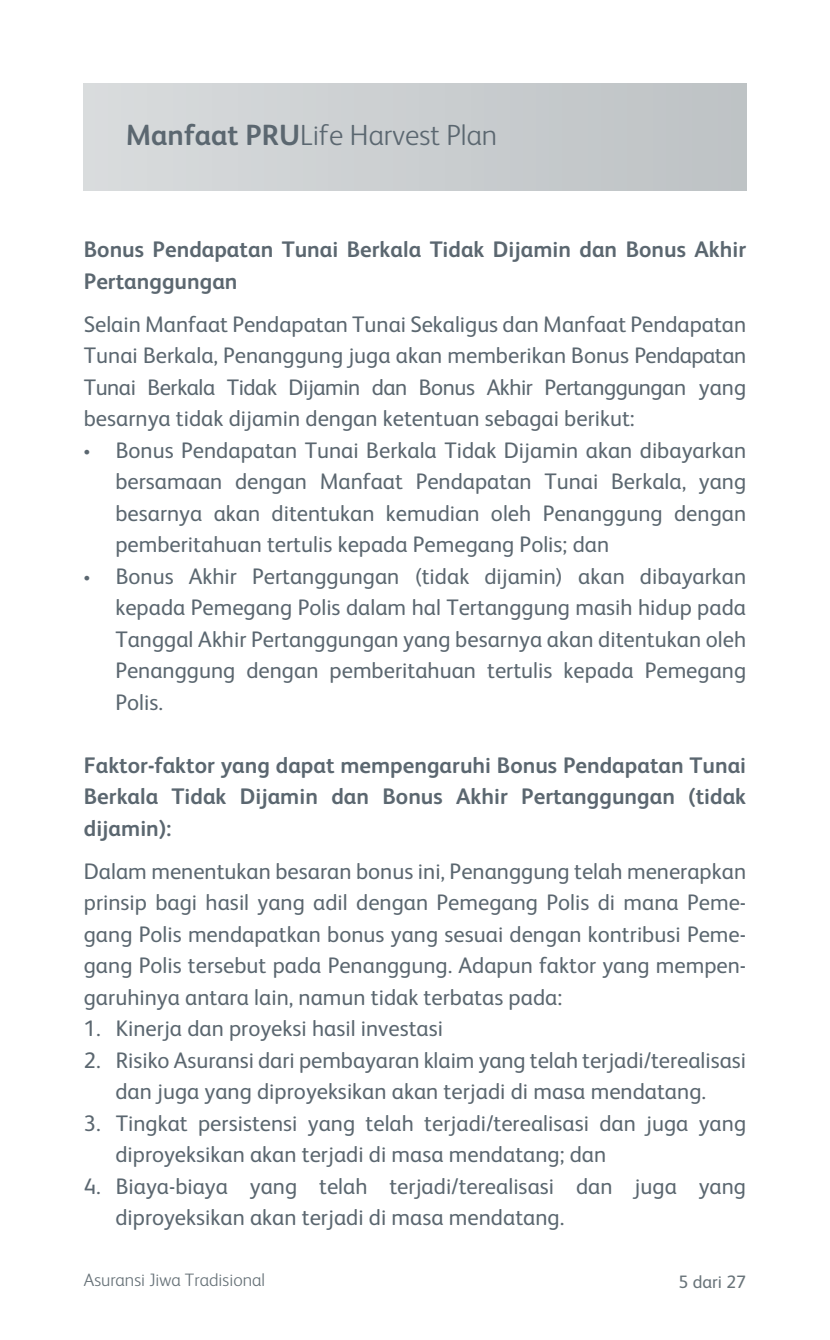
<style>
.page{position:relative;width:830px;height:1340px;background:#fff}
.page>*{position:absolute;margin:0;border:0;box-sizing:border-box;transform-origin:0 0}
.t1{font:300 29.25px "FS Albert Pro";color:#5b6770}
.t2{font:22.5px/31.5px "FS Albert Pro";color:#5b6770;text-align:justify}
.t3{font:700 22.5px/31.5px "FS Albert Pro";color:#5b6770}
.t4{font:300 18px "FS Albert Pro";color:#687379}
.t5{font:18px "FS Albert Pro";color:#687379}
.s1{font-weight:700}
.s2{font-family:"Myriad Pro"}
</style>
<div class="page">
<div style="left:84px;top:84px;width:661px;height:106px;background:linear-gradient(to right,#d9dcdd,#bdc2c4)"></div>
<h1 class="t1" style="left:126px;top:115px;width:373px"><span class="s1">Manfaat PRU</span>Life Harvest Plan</h1>
<p class="t3" style="left:84px;top:233px;width:663px">Bonus Pendapatan Tunai Berkala Tidak Dijamin dan Bonus Akhir<br>Pertanggungan</p>
<p class="t2" style="left:84px;top:306px;width:663px">Selain Manfaat Pendapatan Tunai Sekaligus dan Manfaat Pendapatan Tunai Berkala, Penanggung juga akan memberikan Bonus Pendapatan Tunai Berkala Tidak Dijamin dan Bonus Akhir Pertanggungan yang besarnya tidak dijamin dengan ketentuan sebagai berikut:</p>
<p class="t2" style="left:115px;top:432px;width:632px;text-indent:-32px"><span class="s2">•</span> Bonus Pendapatan Tunai Berkala Tidak Dijamin akan dibayarkan bersamaan dengan Manfaat Pendapatan Tunai Berkala, yang besarnya akan ditentukan kemudian oleh Penanggung dengan pemberitahuan tertulis kepada Pemegang Polis; dan</p>
<p class="t2" style="left:115px;top:558px;width:632px;text-indent:-32px"><span class="s2">•</span> Bonus Akhir Pertanggungan (tidak dijamin) akan dibayarkan kepada Pemegang Polis dalam hal Tertanggung masih hidup pada Tanggal Akhir Pertanggungan yang besarnya akan ditentukan oleh Penanggung dengan pemberitahuan tertulis kepada Pemegang Polis.</p>
<p class="t3" style="left:84px;top:748px;width:663px;text-align:justify">Faktor-faktor yang dapat mempengaruhi Bonus Pendapatan Tunai Berkala Tidak Dijamin dan Bonus Akhir Pertanggungan (tidak dijamin):</p>
<p class="t2" style="left:84px;top:853px;width:663px">Dalam menentukan besaran bonus ini, Penanggung telah menerapkan prinsip bagi hasil yang adil dengan Pemegang Polis di mana Peme&shy;gang Polis mendapatkan bonus yang sesuai dengan kontribusi Peme&shy;gang Polis tersebut pada Penanggung. Adapun faktor yang mempen&shy;garuhinya antara lain, namun tidak terbatas pada:</p>
<p class="t2" style="left:84px;top:1011px;width:360px">1. Kinerja dan proyeksi hasil investasi</p>
<p class="t2" style="left:84px;top:1042px;width:663px;text-align:center">2. Risiko Asuransi dari pembayaran klaim yang telah terjadi/terealisasi dan juga yang diproyeksikan akan terjadi di masa mendatang.</p>
<p class="t2" style="left:115px;top:1105px;width:632px;text-indent:-32px">3. Tingkat persistensi yang telah terjadi/terealisasi dan juga yang diproyeksikan akan terjadi di masa mendatang; dan</p>
<p class="t2" style="left:115px;top:1168px;width:632px;text-indent:-32px">4. Biaya-biaya yang telah terjadi/terealisasi dan juga yang diproyeksikan akan terjadi di masa mendatang.</p>
<p class="t4" style="left:84px;top:1267px;width:183px">Asuransi Jiwa Tradisional</p>
<p class="t5" style="left:678px;top:1268px;width:69px">5 dari 27</p>
</div>
